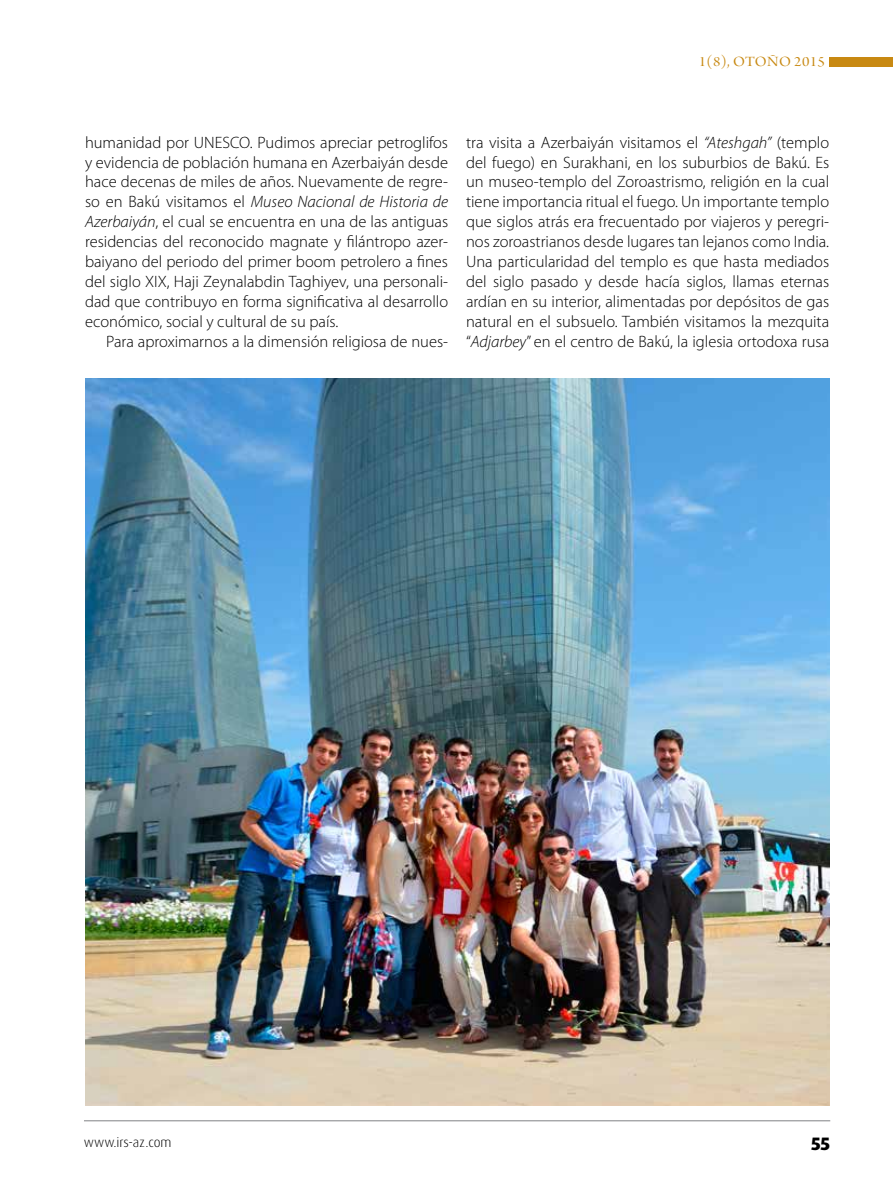
<style>
.page{position:relative;width:893px;height:1191px;background:#fff}
.page>*{position:absolute;margin:0;border:0;box-sizing:border-box;transform-origin:0 0}
.t1{font:800 18px "Dax Pro";color:#000}
.t2{font:300 16.5px/20px "Myriad Pro";color:#000;text-align:justify}
.t3{font:15px "Arno Pro Display";letter-spacing:.02em;color:#c88912;scale:1.1 1}
.t4{font:300 13.5px "Dax Pro";color:#000}
.s1{font-style:italic}
</style>
<div class="page">
<hr style="left:84px;top:1120px;width:746px;height:1px;background:#808285">
<div style="left:829px;top:57px;width:64px;height:9px;background:#c88912"></div>
<img style="left:85px;top:378px;width:744px;height:728px">
<p class="t3" style="left:699px;top:53px;width:116px">1(8), OTOÑO 2015</p>
<p class="t2" style="left:85px;top:132px;width:365px">humanidad por U NESCO. Pudimos apreciar petroglifos y evidencia de población humana en Azerbaiyán desde hace decenas de miles de años. Nuevamente de regre&shy;so en Bakú visitamos el <span class="s1">Museo Nacional de Historia de Azerbaiyán</span>, el cual se encuentra en una de las antiguas residencias del reconocido magnate y filántropo azer&shy;baiyano del periodo del primer boom petrolero a fines del siglo XIX, Haji Zeynalabdin Taghiyev, una personali&shy;dad que contribuyo en forma significativa al desarrollo económico, social y cultural de su país.</p>
<p class="t2" style="left:106px;top:332px;width:343px">Para aproximarnos a la dimensión religiosa de nues-</p>
<p class="t2" style="left:466px;top:132px;width:365px">tra visita a Azerbaiyán visitamos el <span class="s1">“Ateshgah”</span> (templo del fuego) en Surakhani, en los suburbios de Bakú. Es un museo-templo del Zoroastrismo, religión en la cual tiene importancia ritual el fuego. U n importante templo que siglos atrás era frecuentado por viajeros y peregri&shy;nos zoroastrianos desde lugares tan lejanos como India.<br>U na particularidad del templo es que hasta mediados del siglo pasado y desde hacía siglos, llamas eternas ardían en su interior, alimentadas por depósitos de gas natural en el subsuelo. También visitamos la mezquita “<span class="s1">Adjarbey</span>” en el centro de Bakú, la iglesia ortodoxa rusa</p>
<p class="t4" style="left:84px;top:1133px;width:89px">www.irs-az.com</p>
<p class="t1" style="left:811px;top:1131px;width:21px">55</p>
</div>
